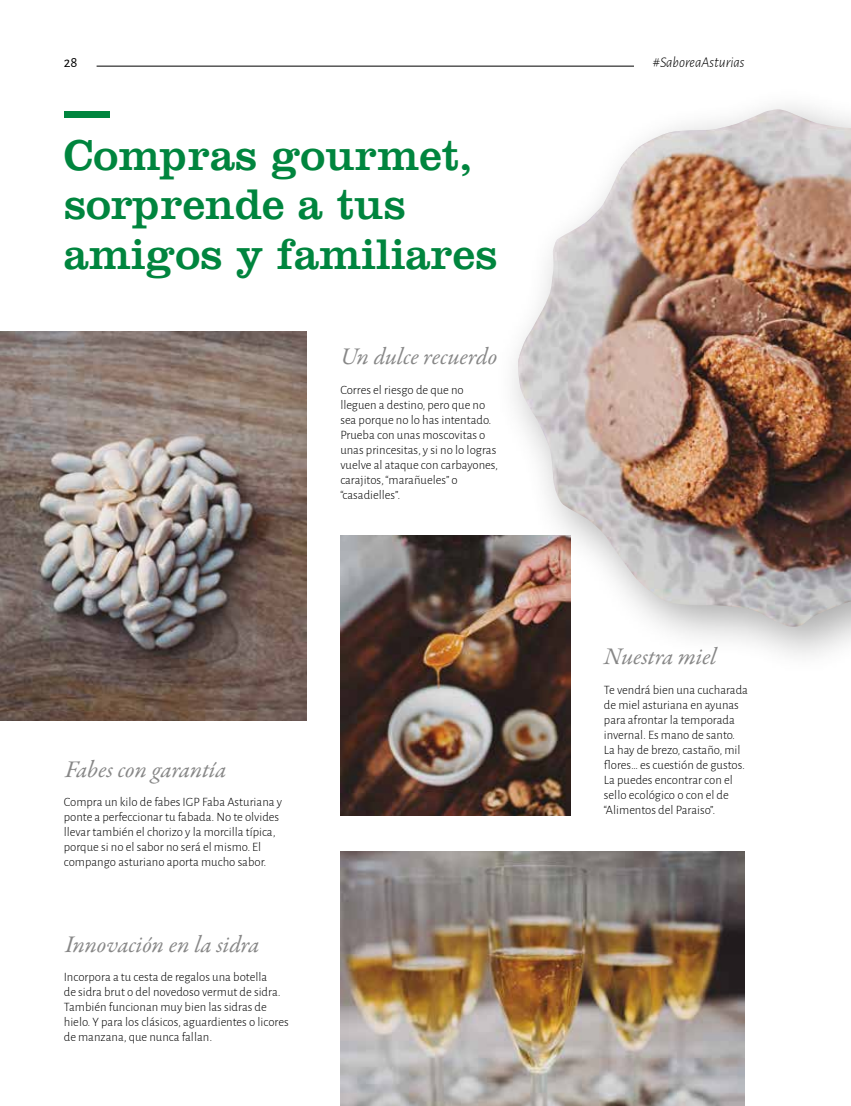
<style>
.page{position:relative;width:851px;height:1106px;background:#fff}
.page>*{position:absolute;margin:0;border:0;box-sizing:border-box;transform-origin:0 0}
.t1{font:44.55px/49.5px "Clarendon LT Std";color:#00853e}
.t2{font:italic 24px "Garamond Premr Pro";letter-spacing:-.005em;color:#878787}
.t3{font:italic 300 14.85px "Alegreya Sans";color:#000}
.t4{font:14.85px "Alegreya Sans";color:#000}
.t5{font:300 12.75px/15px "Alegreya Sans";color:#000}
</style>
<div class="page">
<hr style="left:97px;top:66px;width:537px;height:1px;background:#000">
<div style="left:64px;top:111px;width:46px;height:6px;background:#00853e"></div>
<img style="left:340px;top:851px;width:404px;height:255px">
<img style="left:0;top:332px;width:306px;height:388px">
<img style="left:340px;top:535px;width:230px;height:280px">
<div style="left:493px;top:85px;width:357px;height:591px;background:#000;opacity:.34"></div>
<img style="left:518px;top:109px;width:332px;height:518px">
<p class="t4" style="left:64px;top:52px;width:15px">28</p>
<p class="t3" style="left:652px;top:52px;width:93px">#SaboreaAsturias</p>
<h1 class="t1" style="left:64px;top:130px;width:435px">Compras gourmet, sorprende a tus amigos y familiares</h1>
<h2 class="t2" style="left:340px;top:341px;width:158px">Un dulce recuerdo</h2>
<p class="t5" style="left:340px;top:382px;width:159px">Corres el riesgo de que no lleguen a destino, pero que no sea porque no lo has intentado.<br>Prueba con unas moscovitas o unas princesitas, y si no lo logras vuelve al ataque con carbayones, carajitos, “marañueles” o “casadielles”.</p>
<h2 class="t2" style="left:65px;top:754px;width:162px">Fabes con garantía</h2>
<p class="t5" style="left:64px;top:794px;width:220px">Compra un kilo de fabes IGP Faba Asturiana y ponte a perfeccionar tu fabada. No te olvides llevar también el chorizo y la morcilla típica, porque si no el sabor no será el mismo. El compango asturiano aporta mucho sabor.</p>
<h2 class="t2" style="left:65px;top:929px;width:195px">Innovación en la sidra</h2>
<p class="t5" style="left:64px;top:969px;width:226px">Incorpora a tu cesta de regalos una botella<br>de sidra brut o del novedoso vermut de sidra.<br>También funcionan muy bien las sidras de hielo. Y para los clásicos, aguardientes o licores de manzana, que nunca fallan.</p>
<h2 class="t2" style="left:604px;top:641px;width:114px">Nuestra miel</h2>
<p class="t5" style="left:604px;top:682px;width:145px">Te vendrá bien una cucharada de miel asturiana en ayunas para afrontar la temporada invernal. Es mano de santo.<br>La hay de brezo, castaño, mil flores… es cuestión de gustos.<br>La puedes encontrar con el sello ecológico o con el de “Alimentos del Paraiso”.</p>
</div>
